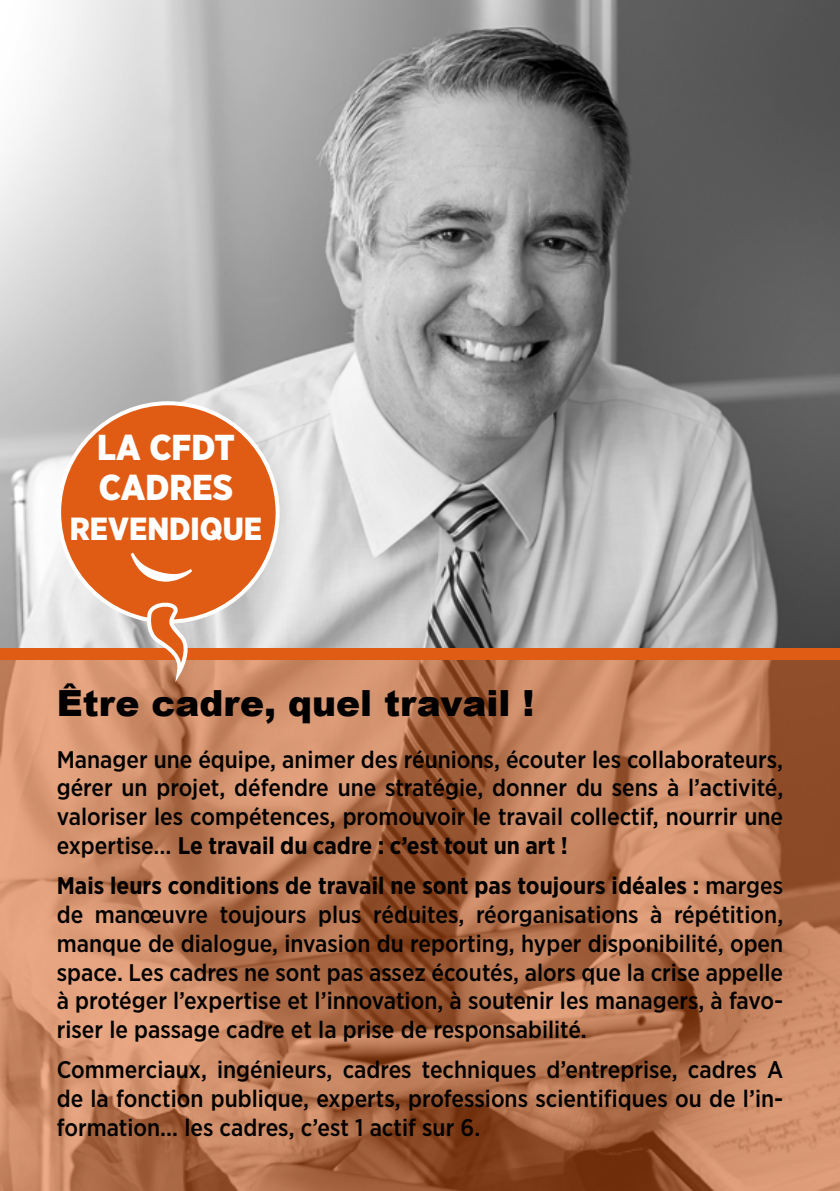
<style>
.page{position:relative;width:840px;height:1191px;background:#fff}
.page>*{position:absolute;margin:0;border:0;box-sizing:border-box;transform-origin:0 0}
.t1{font:900 36px "Arial";color:#000}
.t2{font:900 36px/40px "Gotham Narrow";color:#fff}
.t3{font:900 32px "Gotham Narrow";color:#fff}
.t4{font:500 24px/28.8px "Gotham Narrow";color:#000;text-align:justify}
.s1{font-weight:700}
</style>
<div class="page">
<img style="left:0;top:0;width:839px;height:648px">
<svg style="left:0;top:659px;width:839px;height:532px;background:#bd7b57"></svg>
<div style="left:0;top:648px;width:839px;height:11px;background:#e05c14"></div>
<div style="left:59px;top:403px;width:218px;height:218px;background:#e05c14;border-radius:50%"></div>
<svg style="left:145px;top:602px;width:47px;height:111px"></svg>
<h1 class="t2" style="left:97px;top:426px;width:139px">LA CFDT<br>CADRES</h1>
<h2 class="t3" style="left:70px;top:507px;width:194px">REVENDIQUE</h2>
<h1 class="t1" style="left:57px;top:677px;width:479px">Être cadre, quel travail !</h1>
<p class="t4" style="left:57px;top:744px;width:727px">Manager une équipe, animer des réunions, écouter les collaborateurs, gérer un projet, défendre une stratégie, donner du sens à l’activité, valoriser les compétences, promouvoir le travail collectif, nourrir une expertise… <span class="s1">Le travail du cadre : c’est tout un art !</span></p>
<p class="t4" style="left:57px;top:871px;width:727px"><span class="s1">Mais leurs conditions de travail ne sont pas toujours idéales :</span> marges de manœuvre toujours plus réduites, réorganisations à répétition, manque de dialogue, invasion du reporting, hyper disponibilité, open space. Les cadres ne sont pas assez écoutés, alors que la crise appelle à protéger l’expertise et l’innovation, à soutenir les managers, à favo&shy;riser le passage cadre et la prise de responsabilité.</p>
<p class="t4" style="left:57px;top:1055px;width:727px">Commerciaux, ingénieurs, cadres techniques d’entreprise, cadres A de la fonction publique, experts, professions scientifiques ou de l’in&shy;formation... les cadres, c’est 1 actif sur 6.</p>
</div>
